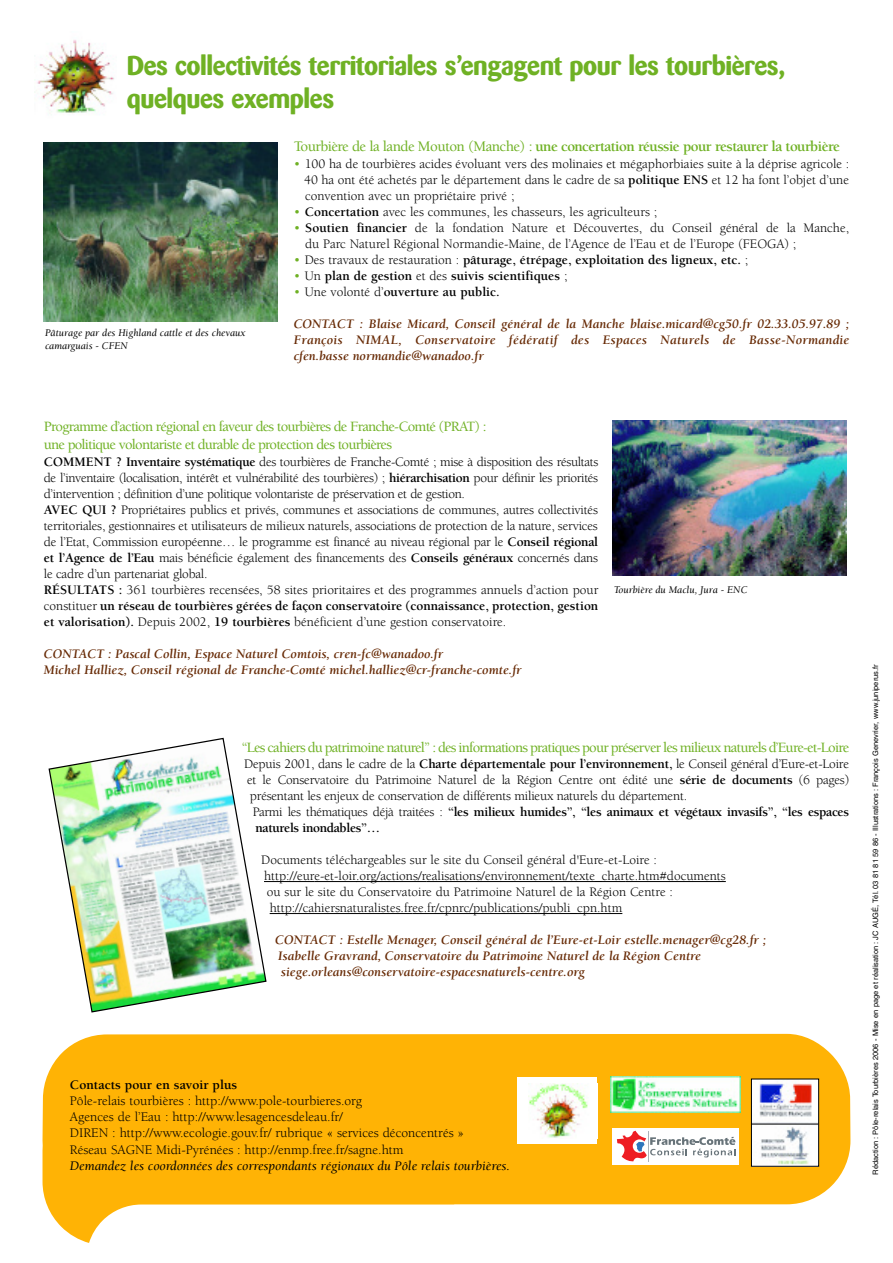
<style>
.page{position:relative;width:893px;height:1263px;background:#fff}
.page>*{position:absolute;margin:0;border:0;box-sizing:border-box;transform-origin:0 0}
.t1{font:700 27px/32.4px "Barmeno";letter-spacing:-.015em;color:#6fb124}
.t2{font:700 15px "Berkeley";letter-spacing:-.04em;color:#6fb124}
.t3{font:500 14.7px/17.9px "Berkeley";letter-spacing:-.05em;color:#6fb124}
.t4{font:13.5px/16.2px "Berkeley";color:#000}
.t5{font:italic 13.5px "Berkeley";color:#000}
.t6{font:700 13.5px "Berkeley";color:#000}
.t7{font:13.35px/16px "Berkeley";letter-spacing:-.015em;color:#000}
.t8{font:italic 700 13.35px/16px "Berkeley";color:#662904}
.t9{font:700 13.35px "Berkeley";color:#000}
.t10{font:700 13.35px "Berkeley";letter-spacing:-.025em;color:#000}
.t11{font:italic 10.5px/12.6px "Berkeley";color:#000}
.t12{font:7.5px "Helvetica";color:#000}
.s1{font-weight:500}
.s2{color:#6fb124}
.s3{font-weight:700}
.s4{font-weight:400;color:#6fb124}
.s5{font-weight:400}
</style>
<div class="page">
<hr style="left:264px;top:881px;width:51px;height:1px;background:#000">
<hr style="left:314px;top:881px;width:43px;height:1px;background:#000">
<svg style="left:357px;top:881px;width:14px;height:1px"></svg>
<hr style="left:371px;top:881px;width:55px;height:1px;background:#000">
<hr style="left:426px;top:881px;width:86px;height:1px;background:#000">
<hr style="left:512px;top:881px;width:113px;height:1px;background:#000">
<hr style="left:625px;top:881px;width:101px;height:1px;background:#000">
<hr style="left:270px;top:913px;width:142px;height:1px;background:#000">
<hr style="left:412px;top:913px;width:52px;height:1px;background:#000">
<hr style="left:464px;top:913px;width:158px;height:1px;background:#000">
<img style="left:44px;top:143px;width:234px;height:178px">
<img style="left:612px;top:420px;width:234px;height:155px">
<img style="left:34px;top:40px;width:80px;height:75px">
<svg style="left:43px;top:1034px;width:807px;height:209px;fill:#ffb305"></svg>
<img style="left:753px;top:1080px;width:64px;height:85px">
<div style="left:751px;top:1078px;width:68px;height:89px;border:1px solid #000"></div>
<hr style="left:751px;top:1124px;width:67px;height:1px;background:#000">
<img style="left:611px;top:1077px;width:130px;height:35px">
<div style="left:612px;top:1127px;width:126px;height:37px;background:#fff"></div>
<svg style="left:617px;top:1131px;width:118px;height:31px"></svg>
<div style="left:517px;top:1077px;width:80px;height:66px;background:#fff"></div>
<img style="left:529px;top:1083px;width:59px;height:55px">
<img style="left:48px;top:737px;width:219px;height:276px">
<h1 class="t1" style="left:127px;top:51px;width:660px">Des collectivités territoriales s’engagent pour les tourbières, quelques exemples</h1>
<p class="t2" style="left:294px;top:140px;width:548px"><span class="s1">Tourbière de la lande Mouton (Manche) :</span> une concertation réussie pour restaurer la tourbière</p>
<p class="t7" style="left:304px;top:157px;width:547px;text-align:justify;text-indent:-10px"><span class="s2">•</span> 100 ha de tourbières acides évoluant vers des molinaies et mégaphorbiaies suite à la déprise agricole :<br>40 ha ont été achetés par le département dans le cadre de sa <span class="s3">politique ENS</span> et 12 ha font l’objet d’une convention avec un propriétaire privé ;</p>
<p class="t7" style="left:294px;top:205px;width:365px"><span class="s2">•</span> <span class="s3">Concertation</span> avec les communes, les chasseurs, les agriculteurs ;</p>
<p class="t7" style="left:305px;top:221px;width:546px;text-indent:-11px"><span class="s2">•</span> <span class="s3">Soutien financier</span> de la fondation Nature et Découvertes, du Conseil général de la Manche, du Parc Naturel Régional Normandie-Maine, de l’Agence de l’Eau et de l’Europe (FEOGA) ;</p>
<p class="t9" style="left:294px;top:254px;width:456px"><span class="s4">•</span> <span class="s5">Des travaux de restauration :</span> pâturage, étrépage, exploitation des ligneux, etc. <span class="s5">;</span></p>
<p class="t9" style="left:294px;top:270px;width:275px"><span class="s4">•</span> <span class="s5">Un</span> plan de gestion <span class="s5">et des</span> suivis scientifiques <span class="s5">;</span></p>
<p class="t9" style="left:294px;top:286px;width:208px"><span class="s4">•</span> <span class="s5">Une volonté d’</span>ouverture au public.</p>
<p class="t8" style="left:294px;top:317px;width:557px;text-align:justify">CONTACT : Blaise Micard, Conseil général de la Manche blaise.micard@cg50.fr 02.33.05.97.89 ; François NIMAL, Conservatoire fédératif des Espaces Naturels de Basse-Normandie cfen.basse normandie@wanadoo.fr</p>
<p class="t11" style="left:45px;top:327px;width:202px">Pâturage par des Highland cattle et des chevaux camarguais - CFEN</p>
<p class="t3" style="left:44px;top:419px;width:444px">Programme d’action régional en faveur des tourbières de Franche-Comté (PRAT) : une politique volontariste et durable de protection des tourbières</p>
<p class="t7" style="left:44px;top:455px;width:556px"><span class="s3">COMMENT ? Inventaire systématique</span> des tourbières de Franche-Comté ; mise à disposition des résultats de l’inventaire (localisation, intérêt et vulnérabilité des tourbières) ; <span class="s3">hiérarchisation</span> pour définir les priorités d’intervention ; définition d’une politique volontariste de préservation et de gestion.<br><span class="s3">AVEC QUI ?</span> Propriétaires publics et privés, communes et associations de communes, autres collectivités territoriales, gestionnaires et utilisateurs de milieux naturels, associations de protection de la nature, services de l’Etat, Commission européenne… le programme est financé au niveau régional par le <span class="s3">Conseil régional et l’Agence de l’Eau</span> mais bénéficie également des financements des <span class="s3">Conseils généraux</span> concernés dans le cadre d’un partenariat global.<br><span class="s3">RÉSULTATS :</span> 361 tourbières recensées, 58 sites prioritaires et des programmes annuels d’action pour constituer <span class="s3">un réseau de tourbières gérées de façon conservatoire (connaissance, protection, gestion et valorisation).</span> Depuis 2002, <span class="s3">19 tourbières</span> bénéficient d’une gestion conservatoire.</p>
<p class="t8" style="left:44px;top:647px;width:479px">CONTACT : Pascal Collin, Espace Naturel Comtois, cren-fc@wanadoo.fr<br>Michel Halliez, Conseil régional de Franche-Comté michel.halliez@cr-franche-comte.fr</p>
<p class="t11" style="left:614px;top:584px;width:135px">Tourbière du Maclu, Jura - ENC</p>
<p class="t3" style="left:241px;top:739px;width:609px">“Les cahiers du patrimoine naturel” : des informations pratiques pour préserver les milieux naturels d’Eure-et-Loire</p>
<p class="t7" style="left:244px;top:757px;width:606px">Depuis 2001, dans le cadre de la <span class="s3">Charte départementale pour l’environnement,</span> le Conseil général d’Eure-et-Loire</p>
<p class="t7" style="left:247px;top:773px;width:603px">et le Conservatoire du Patrimoine Naturel de la Région Centre ont édité une <span class="s3">série de documents</span> (6 pages)</p>
<p class="t7" style="left:250px;top:789px;width:439px">présentant les enjeux de conservation de différents milieux naturels du département.</p>
<p class="t10" style="left:253px;top:807px;width:598px"><span class="s5">Parmi les thématiques déjà traitées :</span> “les milieux humides”, “les animaux et végétaux invasifs”, “les espaces</p>
<p class="t10" style="left:256px;top:823px;width:126px">naturels inondables”…</p>
<p class="t7" style="left:261px;top:853px;width:397px">Documents téléchargeables sur le site du Conseil général d'Eure-et-Loire :</p>
<p class="t7" style="left:264px;top:869px;width:463px">http://eure-et-loir.org/actions/realisations/environnement/texte_charte.htm#documents</p>
<p class="t7" style="left:267px;top:885px;width:408px">ou sur le site du Conservatoire du Patrimoine Naturel de la Région Centre :</p>
<p class="t7" style="left:270px;top:901px;width:354px">http://cahiersnaturalistes.free.fr/cpnrc/publications/publi_cpn.htm</p>
<p class="t8" style="left:275px;top:933px;width:492px">CONTACT : Estelle Menager, Conseil général de l’Eure-et-Loir estelle.menager@cg28.fr ;<br>Isabelle Gravrand, Conservatoire du Patrimoine Naturel de la Région Centre siege.orleans@conservatoire-espacesnaturels-centre.org</p>
<p class="t6" style="left:70px;top:1079px;width:169px">Contacts pour en savoir plus</p>
<p class="t4" style="left:70px;top:1094px;width:396px">Pôle-relais tourbières : http://www.pole-tourbieres.org<br>Agences de l’Eau : http://www.lesagencesdeleau.fr/<br>DIREN : http://www.ecologie.gouv.fr/ rubrique « services déconcentrés » Réseau SAGNE Midi-Pyrénées : http://enmp.free.fr/sagne.htm</p>
<p class="t5" style="left:70px;top:1160px;width:441px">Demandez les coordonnées des correspondants régionaux du Pôle relais tourbières.</p>
<p class="t12" style="left:873px;top:1174px;width:512px;rotate:-90deg">Rédaction : Pôle-relais Tourbières 2006 - Mise en page et réalisation : JC AUGÉ, Tél. 03 81 81 59 86 - Illustrations : François Genevrier, www.juniperus.fr</p>
</div>
